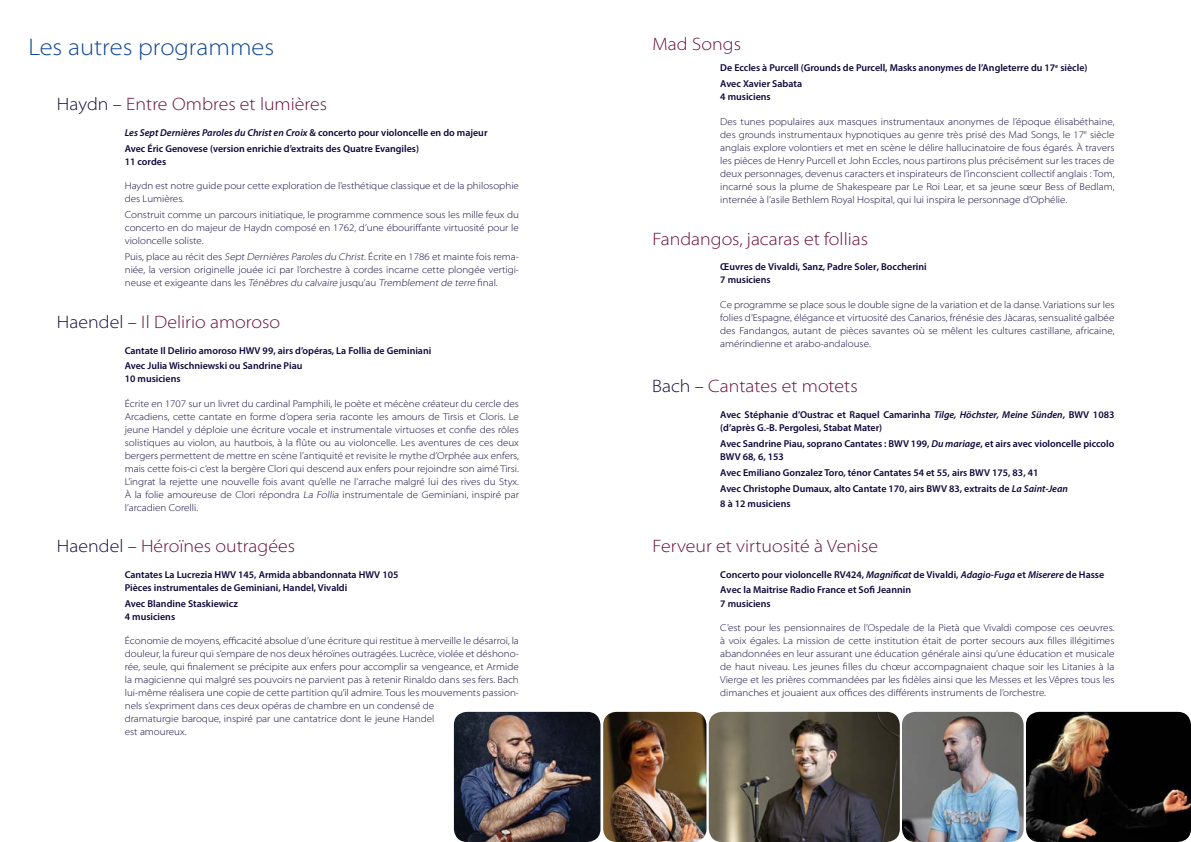
<style>
.page{position:relative;width:1191px;height:842px;background:#fff}
.page>*{position:absolute;margin:0;border:0;box-sizing:border-box;transform-origin:0 0}
.t1{font:300 semi-expanded 24px "Myriad Pro";color:#0c4595}
.t2{font:300 semi-expanded 18px "Myriad Pro";color:#660937}
.t3{font:300 semi-expanded 10px/13px "Myriad Pro";color:#0f053a;text-align:justify}
.t4{font:600 10px/15.8px "Myriad Pro";color:#0f053a}
.s1{color:#0f053a}
.s2{font-style:italic}
</style>
<div class="page">
<img style="left:454px;top:712px;width:146px;height:130px">
<img style="left:603px;top:712px;width:103px;height:130px">
<img style="left:902px;top:712px;width:121px;height:130px">
<img style="left:709px;top:712px;width:190px;height:130px">
<img style="left:1026px;top:712px;width:165px;height:130px">
<h1 class="t1" style="left:28px;top:32px;width:247px">Les autres programmes</h1>
<h2 class="t2" style="left:57px;top:93px;width:272px"><span class="s1">haydn –</span> entre ombres et lumières</h2>
<p class="t4" style="left:125px;top:124px;width:364px"><span class="s2">Les Sept Dernières Paroles du Christ en Croix</span> &amp; concerto pour violoncelle en do majeur<br>Avec Éric Genovese (version enrichie d’extraits des Quatre Evangiles)</p>
<p class="t4" style="left:125px;top:153px;width:43px">11 cordes</p>
<p class="t3" style="left:125px;top:179px;width:396px">Haydn est notre guide pour cette exploration de l’esthétique classique et de la philosophie des Lumières.</p>
<p class="t3" style="left:125px;top:208px;width:396px">Construit comme un parcours initiatique, le programme commence sous les mille feux du concerto en do majeur de Haydn composé en 1762, d’une ébouriffante virtuosité pour le violoncelle soliste.</p>
<p class="t3" style="left:125px;top:250px;width:396px">Puis, place au récit des <span class="s2">SeptDernières Paroles du Christ.</span>écrite en 1786 et mainte fois rema&shy;niée, la version originelle jouée ici par l’orchestre à cordes incarne cette plongée vertigi&shy;n e u se et exi g ea n te d a n s l e s <span class="s2">Ténèbres du calvaire</span> j u sq u ’a u <span class="s2">Tremblementde terre</span> fi n a l .</p>
<h2 class="t2" style="left:57px;top:311px;width:225px"><span class="s1">haendel –</span> i l delirio amoroso</h2>
<p class="t4" style="left:125px;top:342px;width:308px">Cantate Il Delirio amoroso HWV 99, airs d’opéras, La Follia de Geminiani<br>Avec Julia Wischniewski ou Sandrine Piau</p>
<p class="t4" style="left:125px;top:371px;width:57px">10 musiciens</p>
<p class="t3" style="left:125px;top:397px;width:396px">Écrite en 1707 sur un livret du cardinal Pamphili, le poète et mécène créateur du cercle des Arcadiens, cette cantate en forme d’opera seria raconte les amours de Tirsis et Cloris. Le jeune Handel y déploie une écriture vocale et instrumentale virtuoses et confie des rôles solistiques au violon, au hautbois, à la flûte ou au violoncelle. Les aventures de ces deux bergers permettent de mettre en scène l’antiquité et revisite le mythe d’Orphée aux enfers, mais cette fois-ci c’est la bergère Clori qui descend aux enfers pour rejoindre son aimé Tirsi.<br>L’ingrat la rejette une nouvelle fois avant qu’elle ne l’arrache malgré lui des rives du Styx.<br>À la folie amoureuse de Clori répondra <span class="s2">La Follia</span> instrumentale de Geminiani, inspiré par l’arcadien Corelli.</p>
<h2 class="t2" style="left:57px;top:535px;width:240px"><span class="s1">haendel –</span> Héroïnes outragées</h2>
<p class="t4" style="left:125px;top:568px;width:275px;line-height:13px">Cantates La Lucrezia HWV 145, Armida abbandonnata HWV 105<br>Pièces instrumentales de Geminiani, Handel, Vivaldi</p>
<p class="t4" style="left:125px;top:596px;width:115px;line-height:13px">Avec Blandine Staskiewicz<br>4 musiciens</p>
<p class="t3" style="left:125px;top:634px;width:396px;text-align:left">Économie de moyens, efficacité absolue d’une écriture qui restitue à merveille le désarroi, la douleur, la fureur qui s’empare de nos deux héroïnes outragées. Lucrèce, violée et déshono&shy;rée, seule, qui finalement se précipite aux enfers pour accomplir sa vengeance, et Armide la magicienne qui malgré ses pouvoirs ne parvient pas à retenir Rinaldo dans ses fers. Bach lui-même réalisera une copie de cette partition qu’il admire. Tous les mouvements passion&shy;nels s’expriment dans ces deux opéras de chambre en un condensé de<br>dramaturgie baroque, inspiré par une cantatrice dont le jeune Handel<br>est amoureux.</p>
<h2 class="t2" style="left:652px;top:33px;width:90px">mad songs</h2>
<p class="t4" style="left:720px;top:60px;width:369px">De Eccles à Purcell (Grounds de Purcell, Masks anonymes de l’Angleterre du 17<sup>e</sup> siècle)<br>Avec Xavier Sabata</p>
<p class="t4" style="left:720px;top:89px;width:52px">4 musiciens</p>
<p class="t3" style="left:720px;top:115px;width:396px">Des tunes populaires aux masques instrumentaux anonymes de l’époque élisabéthaine, des grounds instrumentaux hypnotiques au genre très prisé des Mad Songs, le 17<sup>e</sup> siècle anglais explore volontiers et met en scène le délire hallucinatoire de fous égarés. À travers les pièces de Henry Purcell et John Eccles, nous partirons plus précisément sur les traces de deux personnages, devenus caracters et inspirateurs de l’inconscient collectif anglais : Tom, incarné sous la plume de Shakespeare par Le Roi Lear, et sa jeune sœur Bess of Bedlam, internée à l’asile Bethlem Royal Hospital, qui lui inspira le personnage d’Ophélie.</p>
<h2 class="t2" style="left:652px;top:228px;width:217px">fandangos, jacaras et follias</h2>
<p class="t4" style="left:720px;top:260px;width:208px;line-height:13px">Œuvres de Vivaldi, Sanz, Padre Soler, Boccherini<br>7 musiciens</p>
<p class="t3" style="left:720px;top:298px;width:396px">Ce programme se place sous le double signe de la variation et de la danse. Variations sur les folies d’Espagne, élégance et virtuosité des Canarios, frénésie des Jàcaras, sensualité galbée des Fandangos, autant de pièces savantes où se mêlent les cultures castillane, africaine, amérindienne et arabo-andalouse.</p>
<h2 class="t2" style="left:652px;top:375px;width:207px"><span class="s1">Bach –</span> Cantates et motets</h2>
<p class="t4" style="left:720px;top:408px;width:396px;line-height:13px">Avec Stéphanie d’Oustrac et Raquel Camarinha <span class="s2">Tilge, Höchster, Meine Sünden</span>, BWV 1083 (d’après G.-B. Pergolesi, Stabat Mater)</p>
<p class="t4" style="left:720px;top:437px;width:396px;line-height:13px">Avec Sandrine Piau, soprano Cantates : BWV 199, <span class="s2">Du mariage</span>, et airs avec violoncelle piccolo<br>BWV 68, 6, 153</p>
<p class="t4" style="left:720px;top:464px;width:349px">Avec Emiliano Gonzalez Toro, ténor Cantates 54 et 55, airs BWV 175, 83, 41<br>Avec Christophe Dumaux, alto Cantate 170, airs BWV 83, extraits de <span class="s2">La Saint-Jean<br></span>8 à 12 musiciens</p>
<h2 class="t2" style="left:652px;top:535px;width:227px">ferveur et virtuosité à venise</h2>
<p class="t4" style="left:720px;top:566px;width:385px">Concerto pour violoncelle RV424, <span class="s2">Magnificat</span> de Vivaldi, <span class="s2">Adagio-Fuga</span> et <span class="s2">Miserere</span> de Hasse<br>Avec la Maitrise Radio France et Sofi Jeannin</p>
<p class="t4" style="left:720px;top:595px;width:52px">7 musiciens</p>
<p class="t3" style="left:720px;top:621px;width:396px">C’est pour les pensionnaires de l’Ospedale de la Pietà que Vivaldi compose ces oeuvres. à voix égales. La mission de cette institution était de porter secours aux filles illégitimes abandonnées en leur assurant une éducation générale ainsi qu’une éducation et musicale de haut niveau. Les jeunes filles du chœur accompagnaient chaque soir les Litanies à la Vierge et les prières commandées par les fidèles ainsi que les Messes et les Vêpres tous les dimanches et jouaient aux offices des différents instruments de l’orchestre.</p>
</div>
